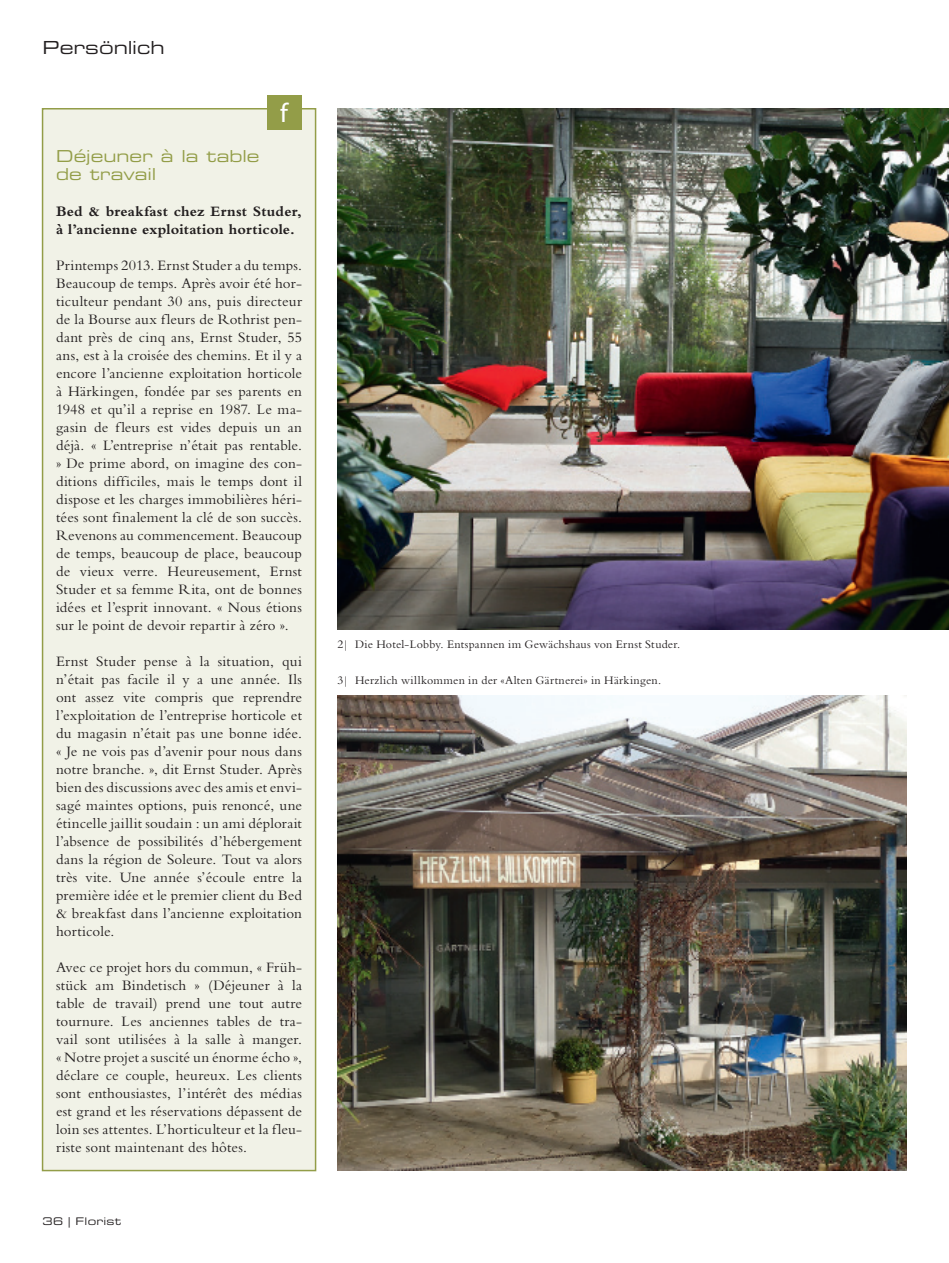
<style>
.page{position:relative;width:949px;height:1263px;background:#fff}
.page>*{position:absolute;margin:0;border:0;box-sizing:border-box;transform-origin:0 0}
.t1{font:27px "Myriad Pro";color:#fff}
.t2{font:18px "Eurostile Extended Two";letter-spacing:-.005em;color:#231f20}
.t3{font:16.5px/18px "Eurostile Extended Two";letter-spacing:.005em;color:#939d48}
.t4{font:15px/18px "Bembo";letter-spacing:.01em;color:#231f20;text-align:justify}
.t5{font:700 15px/18px "Bembo";letter-spacing:.01em;color:#231f20}
.t6{font:12px "Bembo";letter-spacing:.02em;color:#231f20}
.t7{font:10.5px "Eurostile Extended Two";letter-spacing:.025em;color:#231f20}
</style>
<div class="page">
<div style="left:43px;top:109px;width:272px;height:1061px;background:#f1f2e7"></div>
<div style="left:42px;top:108px;width:274px;height:1063px;border:2px solid #939d48"></div>
<div style="left:267px;top:96px;width:34px;height:34px;background:#939d48"></div>
<img style="left:337px;top:108px;width:611px;height:522px">
<img style="left:337px;top:696px;width:569px;height:474px">
<p class="t2" style="left:43px;top:35px;width:123px">Persönlich</p>
<h1 class="t1" style="left:280px;top:96px;width:9px">f</h1>
<p class="t3" style="left:56px;top:147px;width:205px">Déjeuner à la table de travail</p>
<p class="t5" style="left:56px;top:202px;width:247px">Bed &amp; breakfast chez Ernst Studer, à l’ancienne exploitation horticole.</p>
<p class="t4" style="left:56px;top:256px;width:247px">Printemps 2013. Ernst Studer a du temps.<br>Beaucoup de temps. Après avoir été hor&shy;ticulteur pendant 30 ans, puis directeur de la Bourse aux fleurs de Rothrist pen&shy;dant près de cinq ans, Ernst Studer, 55 ans, est à la croisée des chemins. Et il y a encore l’ancienne exploitation horticole à Härkingen, fondée par ses parents en 1948 et qu’il a reprise en 1987. Le ma&shy;gasin de fleurs est vides depuis un an déjà. « L’entreprise n’était pas rentable. » De prime abord, on imagine des con&shy;ditions difficiles, mais le temps dont il dispose et les charges immobilières héri&shy;tées sont finalement la clé de son succès.<br>Revenons au commencement. Beaucoup de temps, beaucoup de place, beaucoup de vieux verre. Heureusement, Ernst Studer et sa femme Rita, ont de bonnes idées et l’esprit innovant. « Nous étions sur le point de devoir repartir à zéro ».</p>
<p class="t4" style="left:56px;top:652px;width:247px">Ernst Studer pense à la situation, qui n’était pas facile il y a une année. Ils ont assez vite compris que reprendre l’exploitation de l’entreprise horticole et du magasin n’était pas une bonne idée. « Je ne vois pas d’avenir pour nous dans notre branche. », dit Ernst Studer. Après bien des discussions avec des amis et envi&shy;sagé maintes options, puis renoncé, une étincelle jaillit soudain : un ami déplorait l’absence de possibilités d’hébergement dans la région de Soleure. Tout va alors très vite. Une année s’écoule entre la première idée et le premier client du Bed &amp; breakfast dans l’ancienne exploitation horticole.</p>
<p class="t4" style="left:56px;top:958px;width:247px">Avec ce projet hors du commun, « Früh&shy;stück am Bindetisch » (Déjeuner à la table de travail) prend une tout autre tournure. Les anciennes tables de tra&shy;vail sont utilisées à la salle à manger. « Notre projet a suscité un énorme écho », déclare ce couple, heureux. Les clients sont enthousiastes, l’intérêt des médias est grand et les réservations dépassent de loin ses attentes. L’horticulteur et la fleu&shy;riste sont maintenant des hôtes.</p>
<p class="t7" style="left:43px;top:1213px;width:80px">36 | Florist</p>
<p class="t6" style="left:337px;top:637px;width:344px">2| Die Hotel-Lobby. Entspannen im Gewächshaus von Ernst Studer.</p>
<p class="t6" style="left:337px;top:673px;width:325px">3| Herzlich willkommen in der «Alten Gärtnerei» in Härkingen.</p>
</div>
